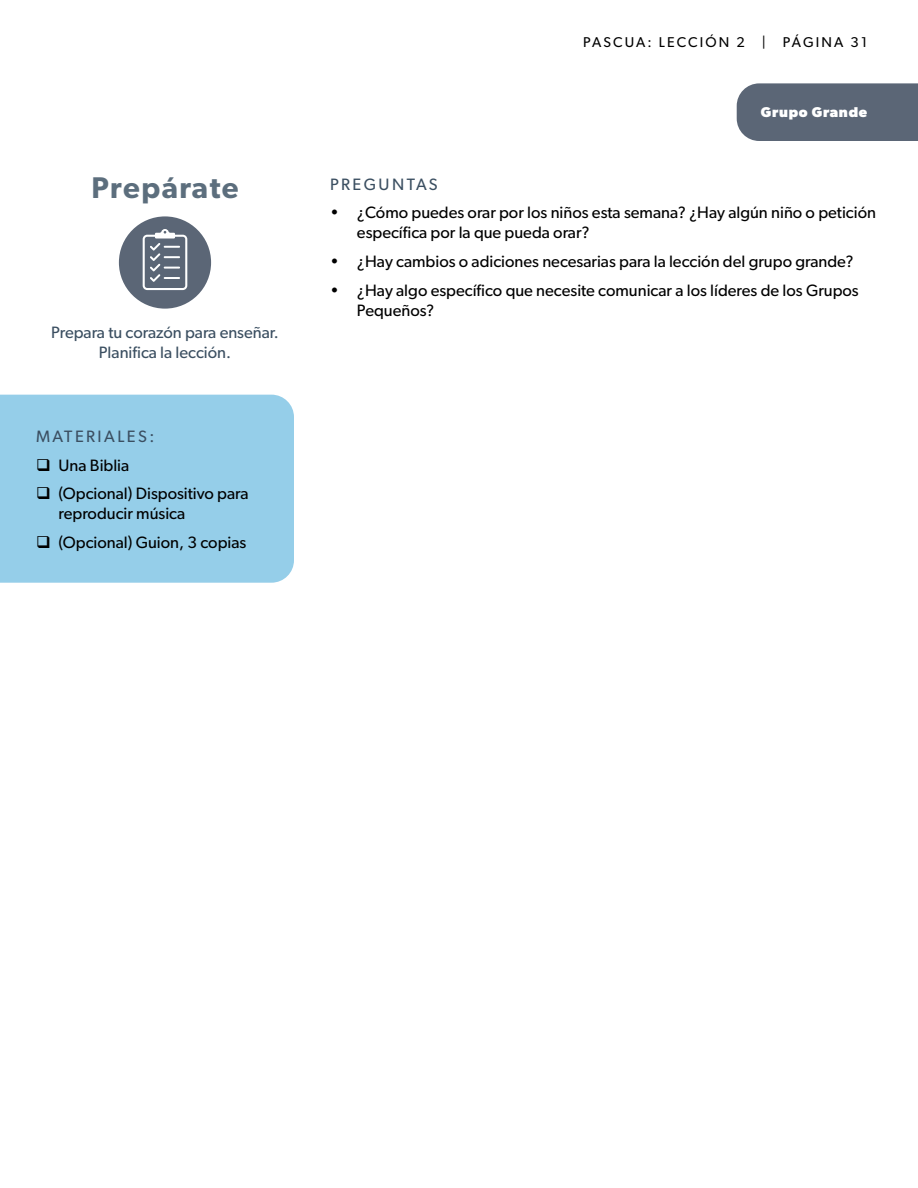
<style>
.page{position:relative;width:918px;height:1188px;background:#fff}
.page>*{position:absolute;margin:0;border:0;box-sizing:border-box;transform-origin:0 0}
.t1{font:600 30px "Gibson";letter-spacing:.05em;color:#5c6e7d}
.t2{font:16.5px/19.8px "Gibson";color:#000}
.t3{font:16.5px/19.8px "Gibson";color:#3b4f61;text-align:center}
.t4{font:16.5px "Gibson";letter-spacing:.15em;color:#3b4f61}
.t5{font:14.25px "Gibson";letter-spacing:.15em;color:#000}
.t6{font:700 14.25px "Gibson";letter-spacing:.05em;color:#fff}
</style>
<div class="page">
<div style="left:119px;top:216px;width:92px;height:93px;background:#5b6676;border-radius:50%"></div>
<svg style="left:143px;top:229px;width:44px;height:61px"></svg>
<div style="left:737px;top:83px;width:181px;height:58px;background:#5b6676"></div>
<div style="left:0;top:395px;width:294px;height:188px;background:#95cee9"></div>
<h1 class="t1" style="left:91px;top:170px;width:149px">Prepárate</h1>
<p class="t3" style="left:51px;top:323px;width:229px">Prepara tu corazón para enseñar.<br>Planifica la lección.</p>
<p class="t4" style="left:36px;top:426px;width:120px">MATERIALES:</p>
<p class="t2" style="left:36px;top:455px;width:95px">❑ Una Biblia</p>
<p class="t2" style="left:59px;top:484px;width:191px;text-indent:-23px">❑ (Opcional) Dispositivo para reproducir música</p>
<p class="t2" style="left:36px;top:532px;width:212px">❑ (Opcional) Guion, 3 copias</p>
<p class="t5" style="left:583px;top:34px;width:285px">PASCUA: LECCIÓN 2 | PÁGINA 31</p>
<p class="t6" style="left:761px;top:104px;width:108px">Grupo Grande</p>
<p class="t4" style="left:330px;top:174px;width:109px">PREGUNTAS</p>
<p class="t2" style="left:357px;top:203px;width:521px;text-indent:-27px">• ¿Cómo puedes orar por los niños esta semana? ¿Hay algún niño o petición específica por la que pueda orar?</p>
<p class="t2" style="left:330px;top:251px;width:525px">• ¿Hay cambios o adiciones necesarias para la lección del grupo grande?</p>
<p class="t2" style="left:357px;top:280px;width:503px;text-indent:-27px">• ¿Hay algo específico que necesite comunicar a los líderes de los Grupos<br>Pequeños?</p>
</div>
